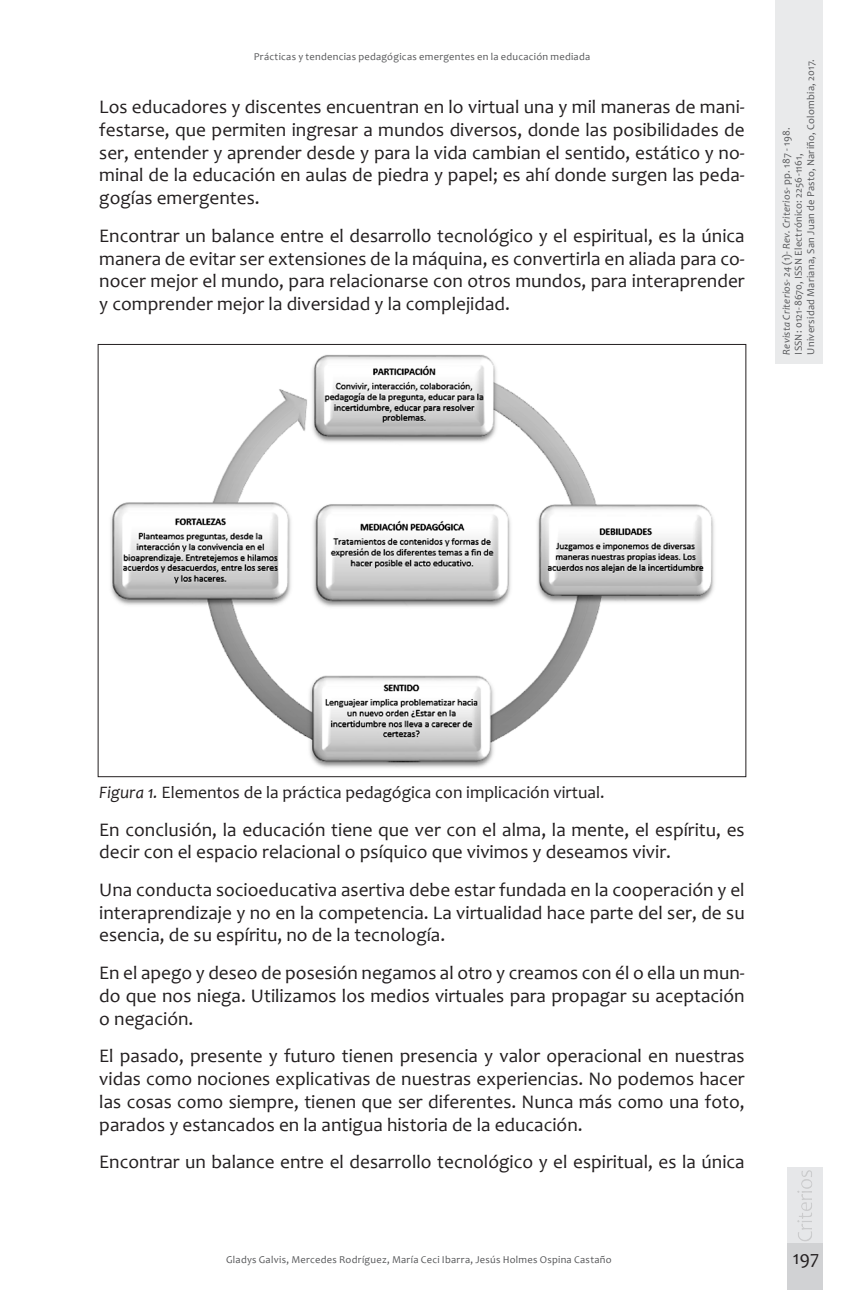
<style>
.page{position:relative;width:844px;height:1290px;background:#fff}
.page>*{position:absolute;margin:0;border:0;box-sizing:border-box;transform-origin:0 0}
.Cuerpo_de_texto{font:19.25px/22.8px "Candara";color:#231f20;text-align:justify}
.Título_tablas_Crieri{font:17.5px "Candara";color:#231f20}
.t1{font:10.5px/12.2px "Candara";letter-spacing:.025em;color:#57585a}
.s1{font-style:italic}
</style>
<div class="page">
<div style="left:775px;top:0;width:47px;height:363px;background:#e9eaeb"></div>
<div style="left:787px;top:1243px;width:35px;height:47px;background:#d1d2d4"></div>
<div style="left:787px;top:1167px;width:35px;height:76px;background:#e6e7e9"></div>
<img style="left:797px;top:1170px;width:15px;height:71px">
<img style="left:110px;top:355px;width:604px;height:413px">
<p class="t1" style="left:254px;top:51px;width:338px">Prácticas y tendencias pedagógicas emergentes en la educación mediada</p>
<p class="Cuerpo_de_texto" style="left:99px;top:95px;width:646px">Los educadores y discentes encuentran en lo virtual una y mil maneras de mani&shy;festarse, que permiten ingresar a mundos diversos, donde las posibilidades de ser, entender y aprender desde y para la vida cambian el sentido, estático y no&shy;minal de la educación en aulas de piedra y papel; es ahí donde surgen las peda&shy;gogías emergentes.</p>
<p class="Cuerpo_de_texto" style="left:99px;top:224px;width:646px">Encontrar un balance entre el desarrollo tecnológico y el espiritual, es la única manera de evitar ser extensiones de la máquina, es convertirla en aliada para co&shy;nocer mejor el mundo, para relacionarse con otros mundos, para interaprender y comprender mejor la diversidad y la complejidad.</p>
<p class="t1" style="left:779px;top:354px;width:297px;rotate:-90deg"><span class="s1">Revista Criterios- 24</span> (1)- <span class="s1">Rev. Criterios</span>- pp. 187 - 198.<br>ISSN: 0121-8670, ISSN Electrónico: 2256-1161,<br>Universidad Mariana, San Juan de Pasto, Nariño, Colombia, 2017.</p>
<p class="Título_tablas_Crieri" style="left:99px;top:781px;width:506px"><span class="s1">Figura 1.</span> Elementos de la práctica pedagógica con implicación virtual.</p>
<p class="Cuerpo_de_texto" style="left:99px;top:818px;width:646px">En conclusión, la educación tiene que ver con el alma, la mente, el espíritu, es decir con el espacio relacional o psíquico que vivimos y deseamos vivir.</p>
<p class="Cuerpo_de_texto" style="left:99px;top:878px;width:646px">Una conducta socioeducativa asertiva debe estar fundada en la cooperación y el interaprendizaje y no en la competencia. La virtualidad hace parte del ser, de su esencia, de su espíritu, no de la tecnología.</p>
<p class="Cuerpo_de_texto" style="left:99px;top:961px;width:646px">En el apego y deseo de posesión negamos al otro y creamos con él o ella un mun&shy;do que nos niega. Utilizamos los medios virtuales para propagar su aceptación o negación.</p>
<p class="Cuerpo_de_texto" style="left:99px;top:1044px;width:646px">El pasado, presente y futuro tienen presencia y valor operacional en nuestras vidas como nociones explicativas de nuestras experiencias. No podemos hacer las cosas como siempre, tienen que ser diferentes. Nunca más como una foto, parados y estancados en la antigua historia de la educación.</p>
<p class="Cuerpo_de_texto" style="left:99px;top:1150px;width:646px">Encontrar un balance entre el desarrollo tecnológico y el espiritual, es la única</p>
<p class="t1" style="left:226px;top:1253px;width:387px">Gladys Galvis, Mercedes Rodríguez, María Ceci Ibarra, Jesús Holmes Ospina Castaño</p>
<p class="Cuerpo_de_texto" style="left:792px;top:1246px;width:28px">197</p>
</div>
